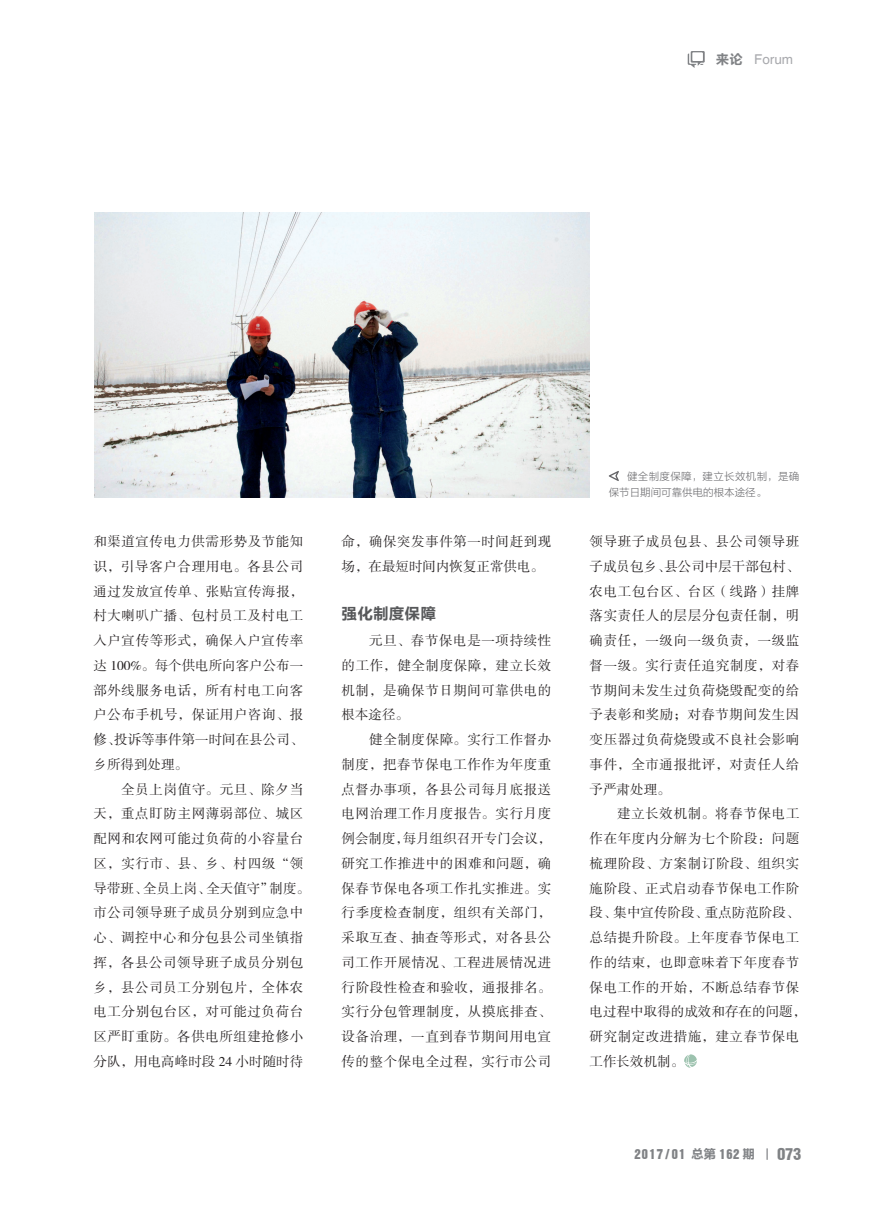
<style>
.page{position:relative;width:893px;height:1212px;background:#fff}
.page>*{position:absolute;margin:0;border:0;box-sizing:border-box;transform-origin:0 0}
.t1{font:18px "Helvetica Condensed Black Se";color:#808285}
.t2{font:15.75px "FZLTCHK GBK1 0";color:#57585a}
.t3{font:13.5px/24.8px "FZSSJW GB1 0";letter-spacing:.04em;color:#231f20;text-align:justify}
.t4{font:13.5px "Helvetica Roman Semi B";letter-spacing:.1em;color:#808285}
.t5{font:13.5px "Helvetica";color:#a8a9ad}
.t6{font:10.5px/16.5px "FZLTKHK GBK1 0";color:#636366}
.s1{font-family:"FZLTCHK GBK1 0";color:#808285}
.s2{font-family:"Microsoft Ya Hei";font-weight:700;font-size:12px}
</style>
<div class="page">
<svg style="left:766px;top:1148px;width:2px;height:12px"></svg>
<img style="left:95px;top:213px;width:495px;height:284px">
<svg style="left:688px;top:51px;width:17px;height:17px"></svg>
<svg style="left:684px;top:1054px;width:13px;height:14px"></svg>
<svg style="left:609px;top:471px;width:10px;height:10px"></svg>
<p class="t5" style="left:716px;top:52px;width:79px"><span class="s1">来论</span> Forum</p>
<p class="t3" style="left:94px;top:530px;width:211px">和渠道宣传电力供需形势及节能知识，引导客户合理用电。各县公司通过发放宣传单、张贴宣传海报，村大喇叭广播、包村员工及村电工入户宣传等形式，确保入户宣传率达 100%。每个供电所向客户公布一部外线服务电话，所有村电工向客户公布手机号，保证用户咨询、报修、投诉等事件第一时间在县公司、乡所得到处理。</p>
<p class="t3" style="left:94px;top:777px;width:218px;text-align:left;text-indent:28px">全员上岗值守。元旦、除夕当天，重点盯防主网薄弱部位、城区配网和农网可能过负荷的小容量台区，实行市、县、乡、村四级“领导带班、全员上岗、全天值守”制度。市公司领导班子成员分别到应急中心、调控中心和分包县公司坐镇指挥，各县公司领导班子成员分别包乡，县公司员工分别包片，全体农电工分别包台区，对可能过负荷台区严盯重防。各供电所组建抢修小分队，用电高峰时段 24 小时随时待</p>
<p class="t3" style="left:342px;top:530px;width:211px">命，确保突发事件第一时间赶到现场，在最短时间内恢复正常供电。</p>
<p class="t2" style="left:342px;top:605px;width:96px">强化制度保障</p>
<p class="t3" style="left:342px;top:629px;width:211px;text-indent:28px">元旦、春节保电是一项持续性的工作，健全制度保障，建立长效机制，是确保节日期间可靠供电的根本途径。</p>
<p class="t3" style="left:342px;top:728px;width:211px;text-indent:28px">健全制度保障。实行工作督办制度，把春节保电工作作为年度重点督办事项，各县公司每月底报送电网治理工作月度报告。实行月度例会制度，每月组织召开专门会议，研究工作推进中的困难和问题，确保春节保电各项工作扎实推进。实行季度检查制度，组织有关部门，采取互查、抽查等形式，对各县公司工作开展情况、工程进展情况进行阶段性检查和验收，通报排名。实行分包管理制度，从摸底排查、设备治理，一直到春节期间用电宣传的整个保电全过程，实行市公司</p>
<p class="t6" style="left:609px;top:468px;width:192px;text-indent:18px">健全制度保障，建立长效机制，是确保节日期间可靠供电的根本途径。</p>
<p class="t3" style="left:590px;top:530px;width:211px">领导班子成员包县、县公司领导班子成员包乡、县公司中层干部包村、农电工包台区、台区（线路）挂牌落实责任人的层层分包责任制，明确责任，一级向一级负责，一级监督一级。实行责任追究制度，对春节期间未发生过负荷烧毁配变的给予表彰和奖励；对春节期间发生因变压器过负荷烧毁或不良社会影响事件，全市通报批评，对责任人给予严肃处理。</p>
<p class="t3" style="left:590px;top:802px;width:218px;text-align:left;text-indent:28px">建立长效机制。将春节保电工作在年度内分解为七个阶段：问题梳理阶段、方案制订阶段、组织实施阶段、正式启动春节保电工作阶段、集中宣传阶段、重点防范阶段、总结提升阶段。上年度春节保电工作的结束，也即意味着下年度春节保电工作的开始，不断总结春节保电过程中取得的成效和存在的问题，研究制定改进措施，建立春节保电工作长效机制。</p>
<p class="t4" style="left:634px;top:1148px;width:122px">2017/01 <span class="s2">总第</span> 162 <span class="s2">期</span></p>
<p class="t1" style="left:778px;top:1147px;width:25px">073</p>
</div>
